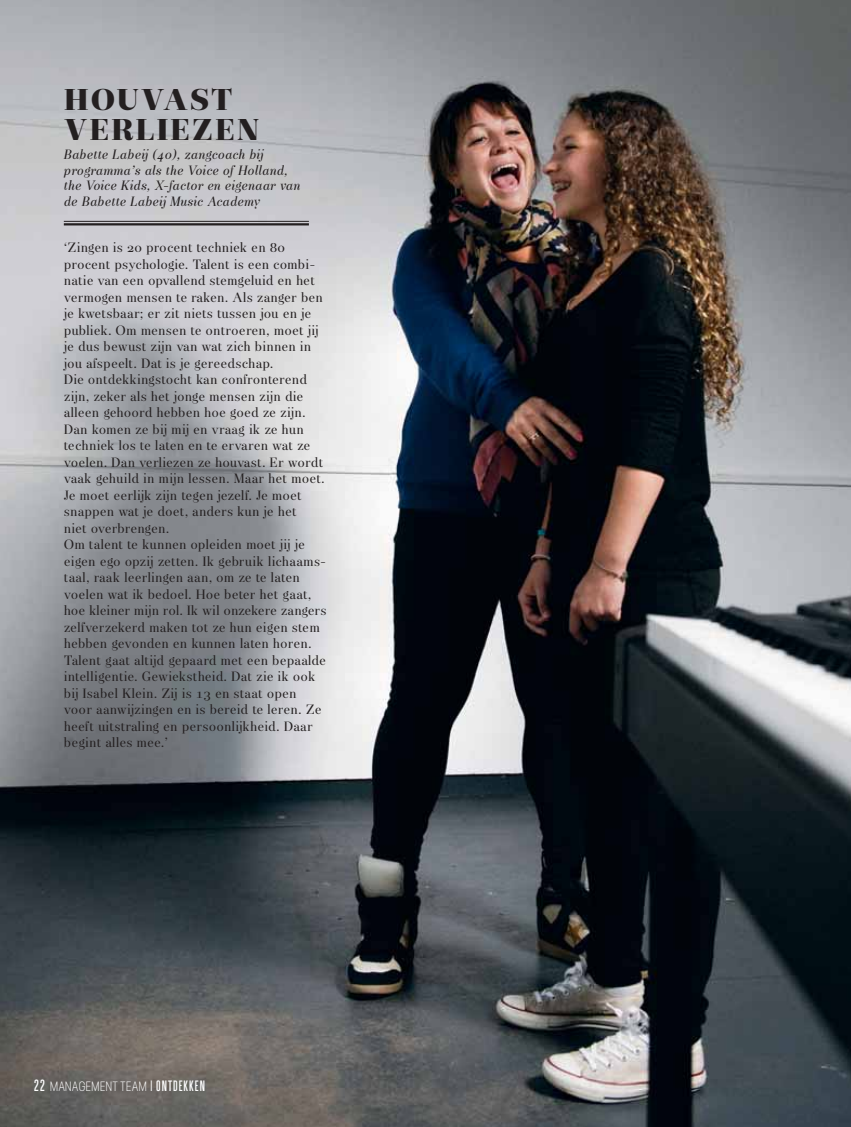
<style>
.page{position:relative;width:851px;height:1127px;background:#fff}
.page>*{position:absolute;margin:0;border:0;box-sizing:border-box;transform-origin:0 0}
.t1{font:800 30px/30px "Narziss Text";letter-spacing:.07em;color:#231f20}
.t2{font:13.5px/16.5px "Narziss Text";color:#231f20}
.t3{font:italic 13.5px/15.8px "Narziss Text";letter-spacing:.01em;color:#231f20}
.t4{font:13.5px "Neusa";letter-spacing:-.02em;color:#fff}
.s1{font-family:"Reforma Grotesk";font-weight:500;font-size:16.5px}
.s2{font-family:"Reforma Grotesk";font-weight:500;font-size:15px}
</style>
<div class="page">
<img style="left:0;top:0;width:850px;height:1127px">
<hr style="left:64px;top:221px;width:245px;height:1px;background:#231f20">
<hr style="left:64px;top:223px;width:245px;height:2px;background:#231f20">
<h1 class="t1" style="left:64px;top:89px;width:196px">HOUVAST<br>VERLIEZEN</h1>
<p class="t3" style="left:64px;top:148px;width:238px">Babette Labeij (40), zangcoach bij programma’s als the Voice of Holland, the Voice Kids, X-factor en eigenaar van de Babette Labeij Music Academy</p>
<p class="t2" style="left:64px;top:241px;width:264px">‘Zingen is 20 procent techniek en 80 procent psychologie. Talent is een combi&shy;natie van een opvallend stemgeluid en het vermogen mensen te raken. Als zanger ben je kwetsbaar; er zit niets tussen jou en je publiek. Om mensen te ontroeren, moet jij je dus bewust zijn van wat zich binnen in jou afspeelt. Dat is je gereedschap.<br>Die ontdekkingstocht kan confronterend zijn, zeker als het jonge mensen zijn die alleen gehoord hebben hoe goed ze zijn.<br>Dan komen ze bij mij en vraag ik ze hun techniek los te laten en te ervaren wat ze voelen. Dan verliezen ze houvast. Er wordt vaak gehuild in mijn lessen. Maar het moet.<br>Je moet eerlijk zijn tegen jezelf. Je moet snappen wat je doet, anders kun je het<br>niet overbrengen.<br>Om talent te kunnen opleiden moet jij je eigen ego opzij zetten. Ik gebruik lichaams&shy;taal, raak leerlingen aan, om ze te laten voelen wat ik bedoel. Hoe beter het gaat, hoe kleiner mijn rol. Ik wil onzekere zangers zelfverzekerd maken tot ze hun eigen stem hebben gevonden en kunnen laten horen.<br>Talent gaat altijd gepaard met een bepaalde intelligentie. Gewiekstheid. Dat zie ik ook bij Isabel Klein. Zij is 13 en staat open voor aanwijzingen en is bereid te leren. Ze heeft uitstraling en persoonlijkheid. Daar begint alles mee.’</p>
<p class="t4" style="left:34px;top:1081px;width:172px"><span class="s1">22</span> MANAGEMENT TEAM <span class="s2">| ONTDEKKEN</span></p>
</div>
